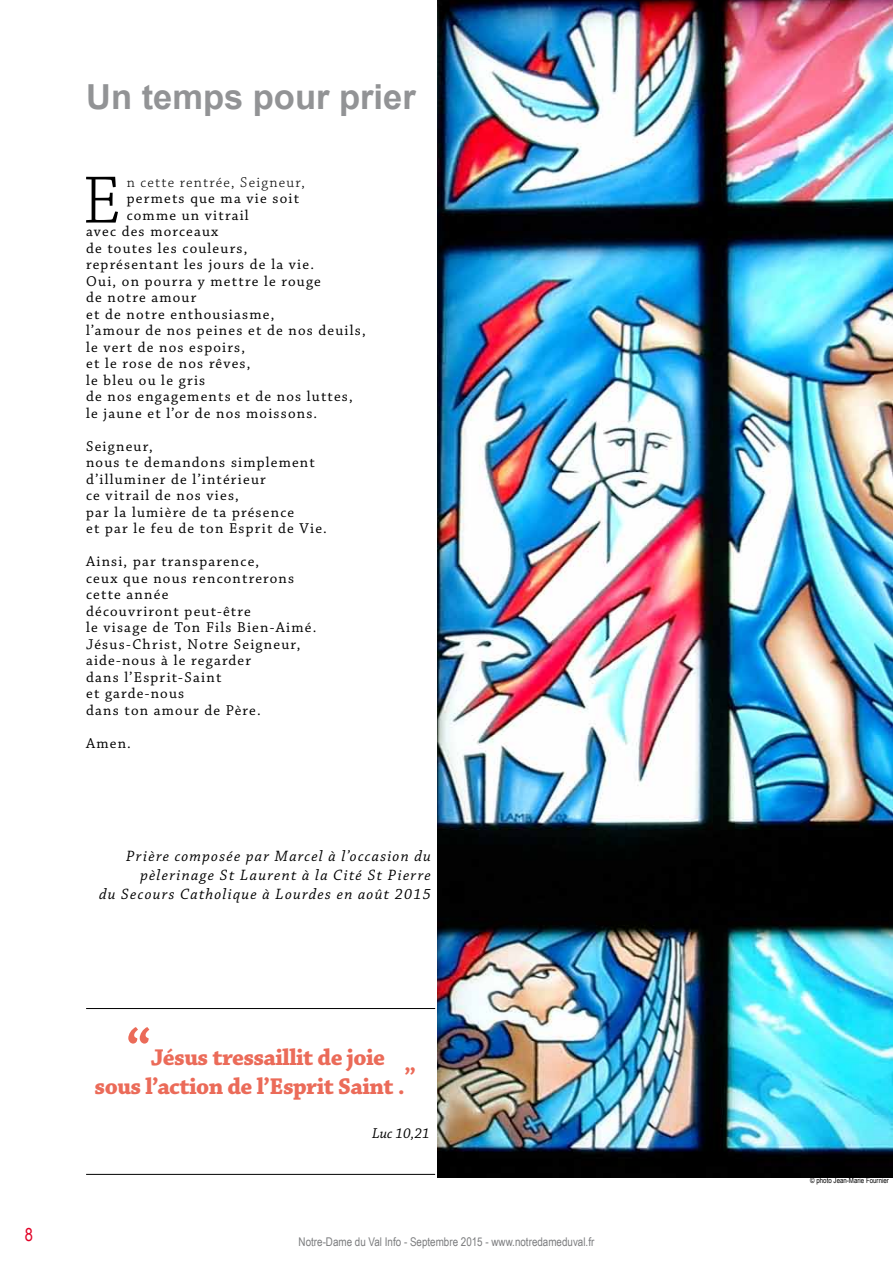
<style>
.page{position:relative;width:893px;height:1263px;background:#fff}
.page>*{position:absolute;margin:0;border:0;box-sizing:border-box;transform-origin:0 0}
.t1{font:300 70.35px "Chaparral Pro";color:#000}
.t2{font:700 34.5px "Arial";color:#929395}
.t3{font:700 24px/28.8px "Chaparral Pro";letter-spacing:-.025em;color:#eb6b59;text-align:center}
.t4{font:18px "Arial Narrow";color:#e20026}
.t5{font:italic 15.75px/18.9px "Chaparral Pro";letter-spacing:.08em;color:#000;text-align:right}
.t6{font:15px/16.5px "Chaparral Pro";letter-spacing:.08em;color:#000}
.t7{font:300 15px "Chaparral Pro";letter-spacing:.08em;color:#000}
.t8{font:italic 15px "Chaparral Pro";color:#000}
.t9{font:12px "Arial Narrow";color:#7b7c7e}
.t10{font:7.5px "Arial Narrow";color:#000}
.s1{font-size:52.5px}
</style>
<div class="page">
<hr style="left:86px;top:1008px;width:349px;height:1px;background:#000">
<hr style="left:86px;top:1174px;width:349px;height:1px;background:#000">
<img style="left:437px;top:0;width:456px;height:1178px">
<p class="t4" style="left:25px;top:1221px;width:10px">8</p>
<h2 class="t2" style="left:86px;top:73px;width:331px">Un temps pour prier</h2>
<h1 class="t1" style="left:83px;top:162px;width:40px">E</h1>
<p class="t7" style="left:127px;top:174px;width:180px">n cette rentrée, Seigneur,</p>
<p class="t6" style="left:127px;top:191px;width:174px">permets que ma vie soit</p>
<p class="t6" style="left:127px;top:207px;width:124px">comme un vitrail</p>
<p class="t6" style="left:86px;top:224px;width:134px">avec des morceaux</p>
<p class="t6" style="left:86px;top:240px;width:163px">de toutes les couleurs,</p>
<p class="t6" style="left:86px;top:257px;width:229px">représentant les jours de la vie.</p>
<p class="t6" style="left:86px;top:273px;width:236px">Oui, on pourra y mettre le rouge</p>
<p class="t6" style="left:86px;top:290px;width:112px">de notre amour</p>
<p class="t6" style="left:86px;top:306px;width:190px">et de notre enthousiasme,</p>
<p class="t6" style="left:86px;top:323px;width:281px">l’amour de nos peines et de nos deuils,</p>
<p class="t6" style="left:86px;top:339px;width:161px">le vert de nos espoirs,</p>
<p class="t6" style="left:86px;top:356px;width:166px">et le rose de nos rêves,</p>
<p class="t6" style="left:86px;top:372px;width:121px">le bleu ou le gris</p>
<p class="t6" style="left:86px;top:389px;width:268px">de nos engagements et de nos luttes,</p>
<p class="t6" style="left:86px;top:405px;width:233px">le jaune et l’or de nos moissons.</p>
<p class="t6" style="left:86px;top:438px;width:242px">Seigneur,<br>nous te demandons simplement d’illuminer de l’intérieur<br>ce vitrail de nos vies,<br>par la lumière de ta présence<br>et par le feu de ton Esprit de Vie.</p>
<p class="t6" style="left:86px;top:554px;width:232px">Ainsi, par transparence,<br>ceux que nous rencontrerons cette année<br>découvriront peut-être<br>le visage de Ton Fils Bien-Aimé.<br>Jésus-Christ, Notre Seigneur, aide-nous à le regarder<br>dans l’Esprit-Saint<br>et garde-nous<br>dans ton amour de Père.</p>
<p class="t6" style="left:86px;top:735px;width:46px">Amen.</p>
<p class="t5" style="left:99px;top:847px;width:333px">Prière composée par Marcel à l’occasion du pèlerinage St Laurent à la Cité St Pierre<br>du Secours Catholique à Lourdes en août 2015</p>
<h3 class="t3" style="left:95px;top:1044px;width:323px"><span class="s1">“</span>Jésus tressaillit de joie<br>sous l’action de l’Esprit Saint .”</h3>
<p class="t8" style="left:372px;top:1125px;width:59px">Luc 10,21</p>
<p class="t9" style="left:299px;top:1233px;width:297px">Notre-Dame du Val Info - Septembre 2015 - www.notredameduval.fr</p>
<p class="t10" style="left:810px;top:1175px;width:80px">© photo Jean-Marie Fournier</p>
</div>
